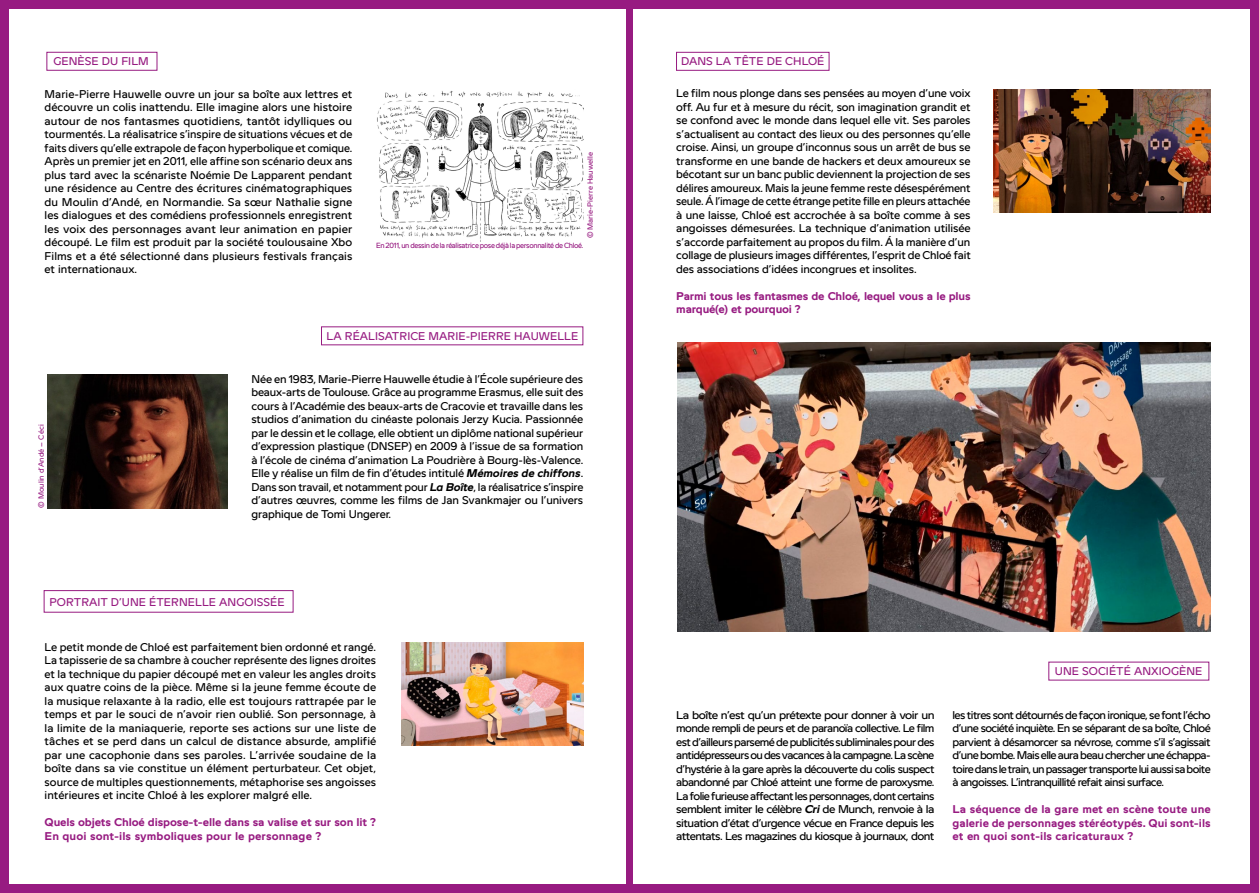
<style>
.page{position:relative;width:1259px;height:893px;background:#fff}
.page>*{position:absolute;margin:0;border:0;box-sizing:border-box;transform-origin:0 0}
.t1{font:11.25px/13.5px "Bobine";letter-spacing:-.01em;color:#000;text-align:justify}
.t2{font:11.25px/13.5px "Bobine";letter-spacing:-.01em;color:#000;text-align:justify;scale:1.05 1}
.t3{font:700 11.25px/13.5px "Bobine";letter-spacing:-.01em;color:#971b81}
.t4{font:11.25px "Bobine";letter-spacing:.005em;color:#971b81}
.t5{font:7.5px "Bobine";letter-spacing:-.045em;color:#971b81}
.t6{font:7.5px "Bobine";letter-spacing:.005em;color:#971b81}
.s1{font-weight:700;font-style:italic}
</style>
<div class="page">
<div style="left:44px;top:590px;width:249px;height:23px;border:1px solid #971b81"></div>
<div style="left:46px;top:52px;width:111px;height:19px;border:1px solid #971b81"></div>
<div style="left:0;top:0;width:1259px;height:9px;background:#971b81"></div>
<div style="left:0;top:884px;width:1259px;height:9px;background:#971b81"></div>
<div style="left:626px;top:0;width:6px;height:893px;background:#971b81"></div>
<div style="left:0;top:0;width:9px;height:893px;background:#971b81"></div>
<div style="left:676px;top:52px;width:153px;height:19px;border:1px solid #971b81"></div>
<div style="left:1250px;top:0;width:9px;height:893px;background:#971b81"></div>
<img style="left:377px;top:91px;width:206px;height:150px">
<img style="left:48px;top:375px;width:180px;height:134px">
<img style="left:401px;top:643px;width:182px;height:102px">
<img style="left:993px;top:90px;width:217px;height:122px">
<img style="left:677px;top:342px;width:533px;height:289px">
<p class="t4" style="left:53px;top:55px;width:97px">GENÈSE DU FILM</p>
<p class="t1" style="left:45px;top:87px;width:309px">Marie-Pierre Hauwelle ouvre un jour sa boîte aux lettres et découvre un colis inattendu. Elle imagine alors une histoire autour de nos fantasmes quotidiens, tantôt idylliques ou tourmentés. La réalisatrice s’inspire de situations vécues et de faits divers qu’elle extrapole de façon hyperbolique et comique.<br>Après un premier jet en 2011, elle affine son scénario deux ans plus tard avec la scénariste Noémie De Lapparent pendant une résidence au Centre des écritures cinématographiques du Moulin d’Andé, en Normandie. Sa sœur Nathalie signe les dialogues et des comédiens professionnels enregistrent les voix des personnages avant leur animation en papier découpé. Le film est produit par la société toulousaine Xbo Films et a été sélectionné dans plusieurs festivals français et internationaux.</p>
<p class="t6" style="left:586px;top:238px;width:88px;rotate:-90deg">© Marie-Pierre Hauwelle</p>
<p class="t5" style="left:376px;top:242px;width:209px">En 2011, un dessin de la réalisatrice pose déjà la personnalité de Chloé.</p>
<p class="t6" style="left:37px;top:508px;width:85px;rotate:-90deg">© Moulin d’Andé – Céci</p>
<p class="t4" style="left:326px;top:330px;width:253px">LA RÉALISATRICE MARIE-PIERRE HAUWELLE</p>
<p class="t1" style="left:251px;top:372px;width:333px">Née en 1983, Marie-Pierre Hauwelle étudie à l’École supérieure des beaux-arts de Toulouse. Grâce au programme Erasmus, elle suit des cours à l’Académie des beaux-arts de Cracovie et travaille dans les studios d’animation du cinéaste polonais Jerzy Kucia. Passionnée par le dessin et le collage, elle obtient un diplôme national supérieur d’expression plastique (DNSEP) en 2009 à l’issue de sa formation à l’école de cinéma d’animation La Poudrière à Bourg-lès-Valence.<br>Elle y réalise un film de fin d’études intitulé <span class="s1">Mémoires de chiffons</span>.<br>Dans son travail, et notamment pour <span class="s1">La Boîte</span>, la réalisatrice s’inspire d’autres œuvres, comme les films de Jan Svankmajer ou l’univers graphique de Tomi Ungerer.</p>
<p class="t4" style="left:49px;top:596px;width:237px">PORTRAIT D’UNE ÉTERNELLE ANGOISSÉE</p>
<p class="t1" style="left:45px;top:640px;width:333px">Le petit monde de Chloé est parfaitement bien ordonné et rangé.<br>La tapisserie de sa chambre à coucher représente des lignes droites et la technique du papier découpé met en valeur les angles droits aux quatre coins de la pièce. Même si la jeune femme écoute de la musique relaxante à la radio, elle est toujours rattrapée par le temps et par le souci de n’avoir rien oublié. Son personnage, à la limite de la maniaquerie, reporte ses actions sur une liste de tâches et se perd dans un calcul de distance absurde, amplifié par une cacophonie dans ses paroles. L’arrivée soudaine de la boîte dans sa vie constitue un élément perturbateur. Cet objet, source de multiples questionnements, métaphorise ses angoisses intérieures et incite Chloé à les explorer malgré elle.</p>
<p class="t3" style="left:45px;top:815px;width:333px">Quels objets Chloé dispose-t-elle dans sa valise et sur son lit ?<br>En quoi sont-ils symboliques pour le personnage ?</p>
<p class="t4" style="left:681px;top:55px;width:145px">DANS LA TÊTE DE CHLOÉ</p>
<p class="t1" style="left:676px;top:87px;width:296px">Le film nous plonge dans ses pensées au moyen d’une voix off. Au fur et à mesure du récit, son imagination grandit et se confond avec le monde dans lequel elle vit. Ses paroles s’actualisent au contact des lieux ou des personnes qu’elle croise. Ainsi, un groupe d’inconnus sous un arrêt de bus se transforme en une bande de hackers et deux amoureux se bécotant sur un banc public deviennent la projection de ses délires amoureux. Mais la jeune femme reste désespérément seule. À l’image de cette étrange petite fille en pleurs attachée à une laisse, Chloé est accrochée à sa boîte comme à ses angoisses démesurées. La technique d’animation utilisée s’accorde parfaitement au propos du film. À la manière d’un collage de plusieurs images différentes, l’esprit de Chloé fait des associations d’idées incongrues et insolites.</p>
<p class="t3" style="left:676px;top:289px;width:296px">Parmi tous les fantasmes de Chloé, lequel vous a le plus marqué(e) et pourquoi ?</p>
<p class="t4" style="left:1055px;top:665px;width:149px">UNE SOCIÉTÉ ANXIOGÈNE</p>
<p class="t2" style="left:676px;top:708px;width:247px">La boîte n’est qu’un prétexte pour donner à voir un monde rempli de peurs et de paranoïa collective. Le film est d’ailleurs parsemé de publicités subliminales pour des antidépresseurs ou des vacances à la campagne. La scène d’hystérie à la gare après la découverte du colis suspect abandonné par Chloé atteint une forme de paroxysme.<br>La folie furieuse affectant les personnages, dont certains semblent imiter le célèbre <span class="s1">Cri</span> de Munch, renvoie à la situation d’état d’urgence vécue en France depuis les attentats. Les magazines du kiosque à journaux, dont</p>
<p class="t1" style="left:952px;top:708px;width:260px">les titres sont détournés de façon ironique, se font l’écho d’une société inquiète. En se séparant de sa boîte, Chloé parvient à désamorcer sa névrose, comme s’il s’agissait d’une bombe. Mais elle aura beau chercher une échappa&shy;toire dans le train, un passager transporte lui aussi sa boite à angoisses. L’intranquillité refait ainsi surface.</p>
<p class="t3" style="left:952px;top:802px;width:260px;text-align:justify">La séquence de la gare met en scène toute une galerie de personnages stéréotypés. Qui sont-ils et en quoi sont-ils caricaturaux ?</p>
</div>
